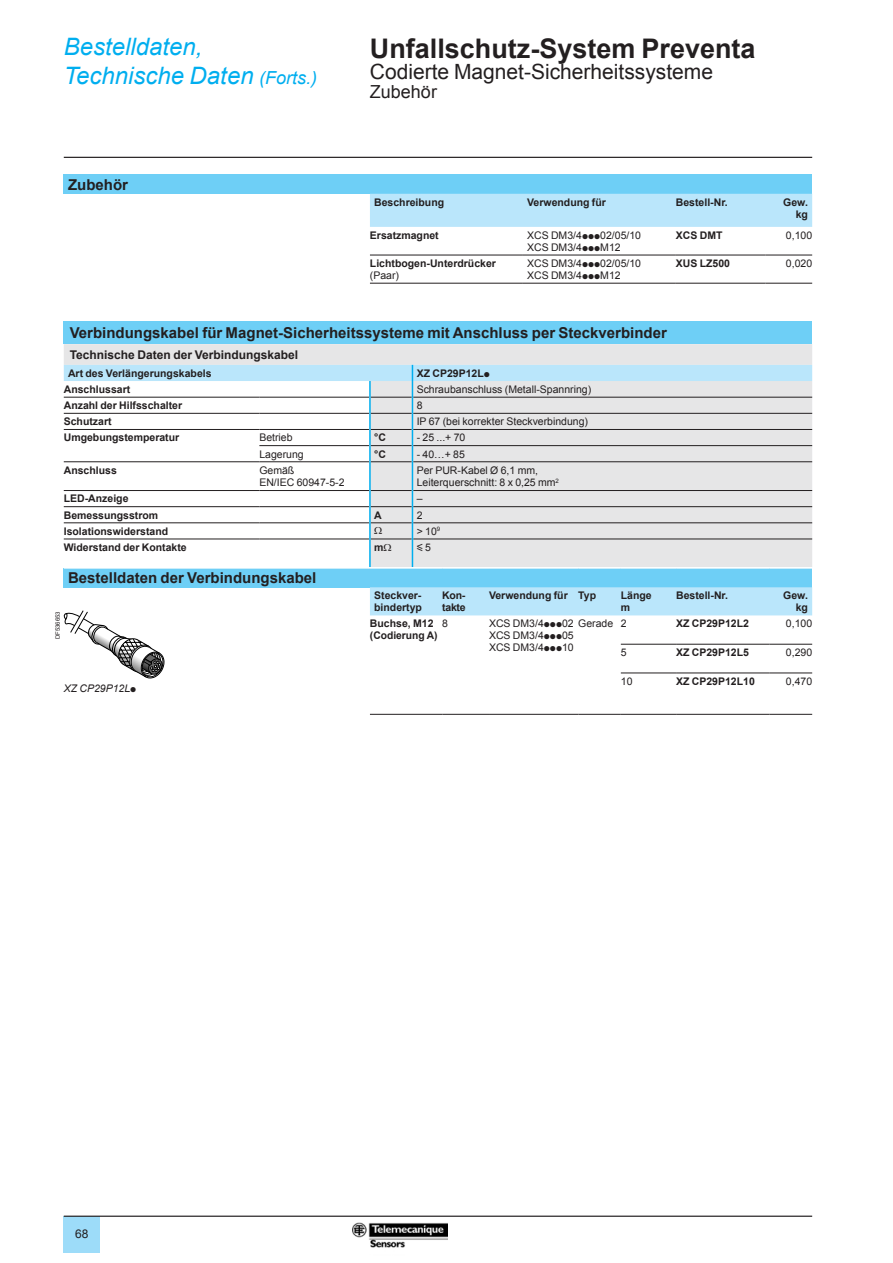
<style>
.page{position:relative;width:893px;height:1263px;background:#fff}
.page>*{position:absolute;margin:0;border:0;box-sizing:border-box;transform-origin:0 0}
.t1{font:700 27px "Arial";color:#231f20}
.t2{font:italic 24px/28.5px "Arial";color:#00aeef}
.t3{font:21px "Arial";color:#231f20}
.t4{font:18px "Arial";color:#231f20}
.t5{font:700 15px "Arial";color:#231f20}
.t6{font:700 12px "Arial";color:#231f20}
.t7{font:12px "Arial";color:#231f20}
.t8{font:700 10.5px/12px "Arial";color:#231f20}
.t9{font:10.5px/12px "Arial";color:#231f20}
.t10{font:italic 10.5px "Arial";color:#231f20}
.t11{font:700 10.5px/12px "Arial";letter-spacing:-.025em;color:#231f20}
.t12{font:10.5px "Graph Schneider";color:#231f20}
.t13{font:6px "Arial";color:#231f20}
.s1{font-size:18px}
.s2{font-family:"Graph Schneider"}
.s3{font-family:"Graph Schneider";font-weight:400}
.s4{font-family:"Arial"}
.s5{font-family:"Graph Schneider";font-style:normal}
</style>
<div class="page">
<hr style="left:64px;top:157px;width:748px;height:1px;background:#231f20">
<div style="left:64px;top:1217px;width:36px;height:36px;background:#9ddcf9"></div>
<hr style="left:64px;top:1215px;width:748px;height:2px;background:#231f20">
<img style="left:353px;top:1223px;width:94px;height:25px">
<div style="left:64px;top:174px;width:748px;height:20px;background:#6ecff6"></div>
<div style="left:370px;top:194px;width:442px;height:33px;background:#bae6fb"></div>
<hr style="left:370px;top:255px;width:153px;height:1px;background:#231f20">
<hr style="left:523px;top:255px;width:153px;height:1px;background:#231f20">
<hr style="left:676px;top:255px;width:89px;height:1px;background:#231f20">
<hr style="left:765px;top:255px;width:47px;height:1px;background:#231f20">
<hr style="left:370px;top:283px;width:153px;height:1px;background:#231f20">
<hr style="left:523px;top:283px;width:153px;height:1px;background:#231f20">
<hr style="left:676px;top:283px;width:89px;height:1px;background:#231f20">
<hr style="left:765px;top:283px;width:47px;height:1px;background:#231f20">
<div style="left:64px;top:321px;width:748px;height:23px;background:#6ecff6"></div>
<div style="left:64px;top:344px;width:748px;height:21px;background:#e6e6e7"></div>
<div style="left:64px;top:568px;width:748px;height:19px;background:#6ecff6"></div>
<div style="left:370px;top:587px;width:442px;height:28px;background:#bae6fb"></div>
<hr style="left:64px;top:567px;width:306px;height:2px;background:#fff">
<hr style="left:370px;top:567px;width:72px;height:2px;background:#fff">
<hr style="left:442px;top:567px;width:47px;height:2px;background:#fff">
<hr style="left:489px;top:567px;width:89px;height:2px;background:#fff">
<hr style="left:578px;top:567px;width:43px;height:2px;background:#fff">
<hr style="left:621px;top:567px;width:55px;height:2px;background:#fff">
<hr style="left:676px;top:567px;width:94px;height:2px;background:#fff">
<hr style="left:770px;top:567px;width:42px;height:2px;background:#fff">
<hr style="left:621px;top:644px;width:55px;height:1px;background:#231f20">
<hr style="left:676px;top:644px;width:94px;height:1px;background:#231f20">
<hr style="left:770px;top:644px;width:42px;height:1px;background:#231f20">
<hr style="left:621px;top:673px;width:55px;height:1px;background:#231f20">
<hr style="left:676px;top:673px;width:94px;height:1px;background:#231f20">
<hr style="left:770px;top:673px;width:42px;height:1px;background:#231f20">
<hr style="left:621px;top:714px;width:55px;height:1px;background:#231f20">
<hr style="left:676px;top:714px;width:94px;height:1px;background:#231f20">
<hr style="left:770px;top:714px;width:42px;height:1px;background:#231f20">
<hr style="left:370px;top:714px;width:72px;height:1px;background:#231f20">
<hr style="left:442px;top:714px;width:47px;height:1px;background:#231f20">
<hr style="left:489px;top:714px;width:89px;height:1px;background:#231f20">
<hr style="left:578px;top:714px;width:43px;height:1px;background:#231f20">
<svg style="left:64px;top:611px;width:100px;height:67px"></svg>
<svg style="left:64px;top:365px;width:748px;height:202px"></svg>
<h2 class="t2" style="left:64px;top:33px;width:255px">Bestelldaten,<br>Technische Daten <span class="s1">(Forts.)</span></h2>
<h3 class="t5" style="left:68px;top:174px;width:62px">Zubehör</h3>
<h1 class="t1" style="left:370px;top:30px;width:387px">Unfallschutz-System Preventa</h1>
<h3 class="t3" style="left:370px;top:57px;width:345px">Codierte Magnet-Sicherheitssysteme</h3>
<h3 class="t4" style="left:370px;top:80px;width:69px">Zubehör</h3>
<p class="t8" style="left:374px;top:196px;width:72px">Beschreibung</p>
<p class="t8" style="left:527px;top:196px;width:80px">Verwendung für</p>
<p class="t8" style="left:676px;top:196px;width:53px">Bestell-Nr.</p>
<p class="t8" style="left:783px;top:196px;width:26px;text-align:right">Gew. kg</p>
<p class="t8" style="left:370px;top:229px;width:70px">Ersatzmagnet</p>
<p class="t9" style="left:527px;top:229px;width:115px">XCS DM3/4<span class="s2">ppp</span>02/05/10<br>XCS DM3/4<span class="s2">ppp</span>M12</p>
<p class="t8" style="left:676px;top:229px;width:48px">XCS DMT</p>
<p class="t9" style="left:786px;top:229px;width:28px">0,100</p>
<p class="t8" style="left:370px;top:258px;width:128px">Lichtbogen-Unterdrücker</p>
<p class="t9" style="left:370px;top:269px;width:31px">(Paar)</p>
<p class="t9" style="left:527px;top:257px;width:115px">XCS DM3/4<span class="s2">ppp</span>02/05/10<br>XCS DM3/4<span class="s2">ppp</span>M12</p>
<p class="t8" style="left:676px;top:258px;width:56px">XUS LZ500</p>
<p class="t9" style="left:786px;top:257px;width:28px">0,020</p>
<h3 class="t5" style="left:70px;top:323px;width:599px">Verbindungskabel für Magnet-Sicherheitssysteme mit Anschluss per Steckverbinder</h3>
<p class="t6" style="left:70px;top:347px;width:230px">Technische Daten der Verbindungskabel</p>
<p class="t8" style="left:68px;top:367px;width:145px">Art des Verlängerungskabels</p>
<p class="t8" style="left:417px;top:367px;width:75px">XZ CP29P12L<span class="s3">p</span></p>
<p class="t8" style="left:64px;top:384px;width:68px">Anschlussart</p>
<p class="t9" style="left:417px;top:383px;width:176px">Schraubanschluss (Metall-Spannring)</p>
<p class="t8" style="left:64px;top:400px;width:120px">Anzahl der Hilfsschalter</p>
<p class="t9" style="left:417px;top:399px;width:7px">8</p>
<p class="t8" style="left:64px;top:416px;width:49px">Schutzart</p>
<p class="t9" style="left:417px;top:416px;width:173px">IP 67 (bei korrekter Steckverbindung)</p>
<p class="t8" style="left:64px;top:432px;width:117px">Umgebungstemperatur</p>
<p class="t9" style="left:259px;top:432px;width:35px">Betrieb</p>
<p class="t8" style="left:374px;top:432px;width:13px">°C</p>
<p class="t9" style="left:417px;top:432px;width:50px">- 25 ...+ 70</p>
<p class="t9" style="left:259px;top:448px;width:46px">Lagerung</p>
<p class="t8" style="left:374px;top:448px;width:13px">°C</p>
<p class="t9" style="left:417px;top:448px;width:50px">- 40…+ 85</p>
<p class="t8" style="left:64px;top:464px;width:55px">Anschluss</p>
<p class="t9" style="left:259px;top:464px;width:87px;line-height:12.6px">Gemäß<br>EN/IEC 60947-5-2</p>
<p class="t9" style="left:417px;top:464px;width:144px;line-height:12.6px">Per PUR-Kabel Ø 6,1 mm,<br>Leiterquerschnitt: 8 x 0,25 mm<sup>2</sup></p>
<p class="t8" style="left:64px;top:493px;width:66px">LED-Anzeige</p>
<p class="t9" style="left:417px;top:493px;width:7px">–</p>
<p class="t8" style="left:64px;top:509px;width:96px">Bemessungsstrom</p>
<p class="t8" style="left:374px;top:509px;width:9px">A</p>
<p class="t9" style="left:417px;top:509px;width:7px">2</p>
<p class="t8" style="left:64px;top:525px;width:106px">Isolationswiderstand</p>
<p class="t9" style="left:417px;top:525px;width:25px">&gt; 10<sup>9</sup></p>
<p class="t8" style="left:64px;top:541px;width:124px">Widerstand der Kontakte</p>
<p class="t8" style="left:374px;top:541px;width:11px">m</p>
<p class="t12" style="left:417px;top:541px;width:16px">y <span class="s4">5</span></p>
<h3 class="t5" style="left:68px;top:568px;width:250px">Bestelldaten der Verbindungskabel</h3>
<p class="t8" style="left:374px;top:590px;width:49px">Steckver&shy;bindertyp</p>
<p class="t11" style="left:442px;top:590px;width:25px">Kon&shy;takte</p>
<p class="t8" style="left:489px;top:590px;width:109px">Verwendung für Typ</p>
<p class="t8" style="left:621px;top:590px;width:32px">Länge m</p>
<p class="t8" style="left:676px;top:590px;width:53px">Bestell-Nr.</p>
<p class="t8" style="left:783px;top:590px;width:26px;text-align:right">Gew. kg</p>
<p class="t8" style="left:370px;top:618px;width:69px">Buchse, M12 (Codierung A)</p>
<p class="t9" style="left:442px;top:618px;width:7px">8</p>
<p class="t9" style="left:489px;top:618px;width:139px">XCS DM3/4<span class="s2">ppp</span>02 Gerade 2<br>XCS DM3/4<span class="s2">ppp</span>05<br>XCS DM3/4<span class="s2">ppp</span>10</p>
<p class="t8" style="left:676px;top:618px;width:74px">XZ CP29P12L2</p>
<p class="t9" style="left:786px;top:618px;width:28px">0,100</p>
<p class="t9" style="left:621px;top:646px;width:7px">5</p>
<p class="t8" style="left:676px;top:647px;width:74px">XZ CP29P12L5</p>
<p class="t9" style="left:786px;top:646px;width:28px">0,290</p>
<p class="t9" style="left:621px;top:675px;width:13px">10</p>
<p class="t8" style="left:676px;top:675px;width:80px">XZ CP29P12L10</p>
<p class="t9" style="left:786px;top:675px;width:28px">0,470</p>
<p class="t10" style="left:64px;top:681px;width:74px">XZ CP29P12L<span class="s5">p</span></p>
<p class="t13" style="left:54px;top:639px;width:30px;rotate:-90deg">DF536653</p>
<p class="t7" style="left:75px;top:1225px;width:15px">68</p>
</div>
